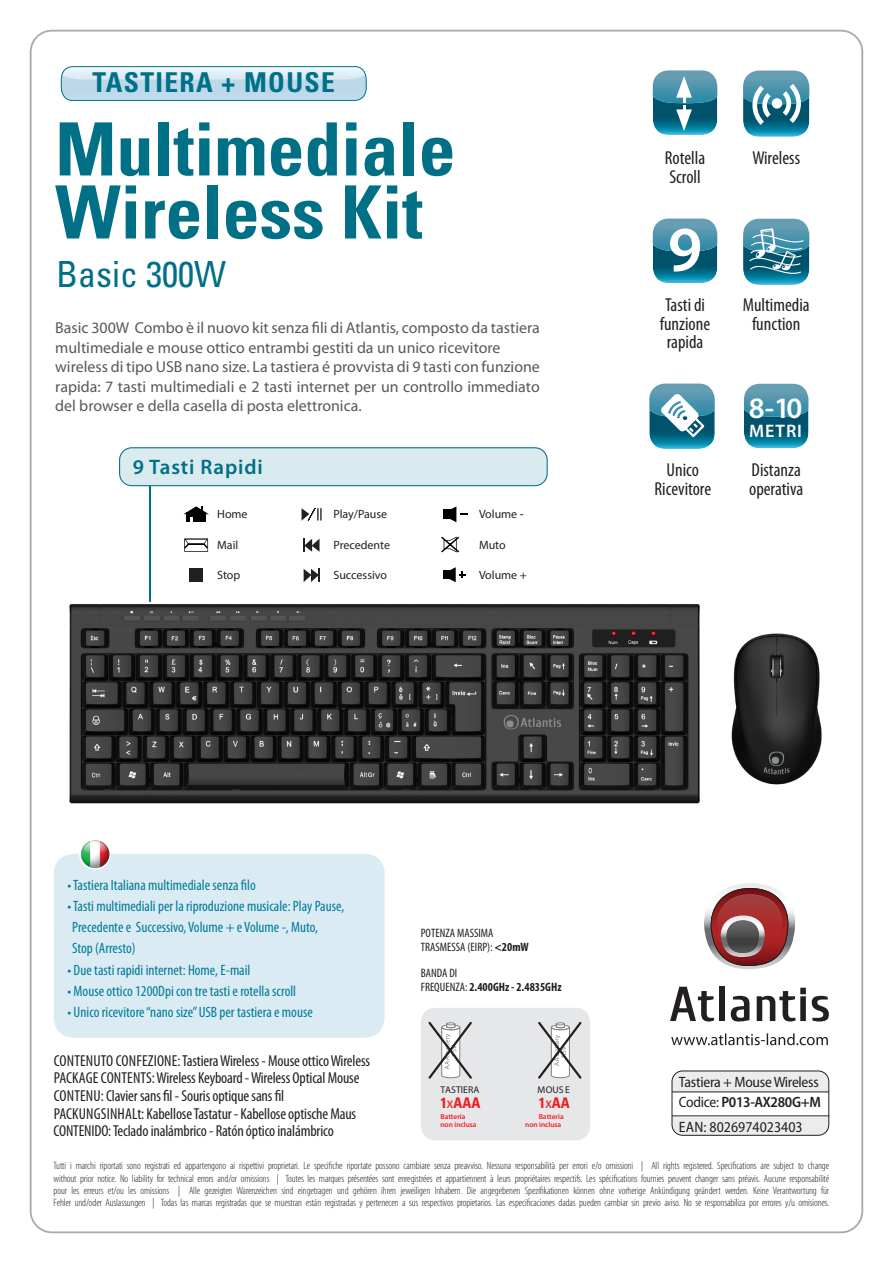
<style>
.page{position:relative;width:893px;height:1263px;background:#fff}
.page>*{position:absolute;margin:0;border:0;box-sizing:border-box;transform-origin:0 0}
.t1{font:700 condensed 73.5px "Univers LT Std";color:#007087}
.t2{font:600 64.35px "Myriad Pro";color:#fff}
.t3{font:condensed 36px "Univers LT Std";color:#007087}
.t4{font:600 29.7px "Myriad Pro";color:#fff}
.t5{font:700 condensed 27.3px "Univers LT Std";letter-spacing:.05em;color:#007087}
.t6{font:600 21px "Myriad Pro";letter-spacing:.04em;color:#007087}
.t7{font:condensed 18.75px/18.8px "Myriad Pro";color:#231f20;text-align:center}
.t8{font:600 18.15px "Myriad Pro";letter-spacing:.05em;color:#fff}
.t9{font:15.9px/19.4px "Myriad Pro";color:#57585a}
.t10{font:condensed 15.9px "Myriad Pro";letter-spacing:-.01em;color:#231f20}
.t11{font:condensed 15px "Myriad Pro";color:#007b96}
.t12{font:semi-condensed 15px "Myriad Pro";letter-spacing:-.02em;color:#231f20}
.t13{font:600 semi-condensed 15px "Myriad Pro";letter-spacing:-.02em;color:#231f20}
.t14{font:semi-condensed 15px "Myriad Pro";letter-spacing:.005em;color:#231f20}
.t15{font:700 condensed 14.7px "Univers LT Std";color:#ee1d23}
.t16{font:condensed 12.15px/13.5px "Myriad Pro";color:#231f20}
.t17{font:700 condensed 12.15px/13.5px "Myriad Pro";color:#231f20}
.t18{font:12px "Myriad Hebrew";color:#231f20}
.t19{font:300 condensed 10.65px/12.3px "Myriad Pro";letter-spacing:-.01em;color:#231f20;text-align:justify}
.t20{font:9.75px "Myriad Pro";color:#231f20}
.t21{font:600 7.35px/7.4px "Myriad Pro";color:#ee1d23}
.s1{font-weight:700}
.s2{font-weight:400}
</style>
<div class="page">
<svg style="left:304px;top:569px;width:15px;height:7px"></svg>
<svg style="left:301px;top:508px;width:21px;height:13px"></svg>
<svg style="left:304px;top:539px;width:15px;height:13px"></svg>
<svg style="left:119px;top:447px;width:429px;height:39px;background:#cee4ea"></svg>
<hr style="left:150px;top:487px;width:1px;height:115px;background:#007087">
<img style="left:751px;top:633px;width:71px;height:152px">
<img style="left:69px;top:576px;width:682px;height:228px">
<div style="left:443px;top:570px;width:10px;height:9px;background:#000001"></div>
<svg style="left:449px;top:567px;width:17px;height:15px"></svg>
<svg style="left:441px;top:536px;width:18px;height:17px"></svg>
<div style="left:443px;top:510px;width:11px;height:9px;background:#000001"></div>
<svg style="left:450px;top:506px;width:17px;height:16px"></svg>
<svg style="left:183px;top:506px;width:26px;height:16px"></svg>
<svg style="left:184px;top:539px;width:25px;height:13px"></svg>
<div style="left:189px;top:569px;width:14px;height:13px;background:#231f20"></div>
<svg style="left:671px;top:1033px;width:157px;height:12px"></svg>
<svg style="left:670px;top:987px;width:44px;height:34px"></svg>
<div style="left:719px;top:987px;width:5px;height:34px;background:#231f20"></div>
<svg style="left:731px;top:996px;width:18px;height:25px"></svg>
<svg style="left:757px;top:988px;width:49px;height:33px"></svg>
<svg style="left:812px;top:996px;width:17px;height:25px"></svg>
<svg style="left:704px;top:883px;width:92px;height:86px"></svg>
<svg style="left:61px;top:66px;width:306px;height:35px;background:#c0dae8"></svg>
<div style="left:421px;top:1008px;width:169px;height:132px;background:#e6e7e9;border-radius:14px"></div>
<svg style="left:428px;top:1021px;width:44px;height:58px"></svg>
<svg style="left:538px;top:1022px;width:44px;height:57px"></svg>
<div style="left:672px;top:1071px;width:157px;height:64px;background:#ececee;border-radius:11px"></div>
<div style="left:673px;top:1092px;width:156px;height:24px;background:#fff"></div>
<hr style="left:672px;top:1091px;width:157px;height:1px;background:#231f20">
<hr style="left:672px;top:1115px;width:157px;height:1px;background:#231f20">
<div style="left:672px;top:1070px;width:157px;height:66px;border:1px solid #231f20;border-radius:11px"></div>
<div style="left:53px;top:854px;width:332px;height:184px;background:#dbebf4"></div>
<img style="left:80px;top:840px;width:30px;height:29px">
<svg style="left:652px;top:70px;width:66px;height:65px;background:#4c93a9"></svg>
<svg style="left:743px;top:70px;width:67px;height:67px"></svg>
<svg style="left:743px;top:218px;width:67px;height:67px;background:#5398ad"></svg>
<svg style="left:652px;top:218px;width:66px;height:65px;background:#39889f"></svg>
<svg style="left:744px;top:383px;width:65px;height:66px;background:#3a889f"></svg>
<svg style="left:649px;top:383px;width:66px;height:66px"></svg>
<p class="t5" style="left:92px;top:65px;width:244px">TASTIERA + MOUSE</p>
<p class="t1" style="left:55px;top:104px;width:402px">Multimediale</p>
<p class="t1" style="left:55px;top:167px;width:369px">Wireless Kit</p>
<p class="t3" style="left:56px;top:251px;width:171px">Basic 300W</p>
<p class="t9" style="left:55px;top:319px;width:486px">Basic 300W Combo è il nuovo kit senza fili di Atlantis, composto da tastiera multimediale e mouse ottico entrambi gestiti da un unico ricevitore</p>
<p class="t9" style="left:55px;top:357px;width:486px;text-align:justify">wireless di tipo USB nano size. La tastiera é provvista di 9 tasti con funzione rapida: 7 tasti multimediali e 2 tasti internet per un controllo immediato del browser e della casella di posta elettronica.</p>
<p class="t6" style="left:133px;top:455px;width:131px">9 Tasti Rapidi</p>
<p class="t18" style="left:217px;top:507px;width:32px">Home</p>
<p class="t18" style="left:333px;top:507px;width:55px">Play/Pause</p>
<p class="t18" style="left:479px;top:507px;width:46px">Volume -</p>
<p class="t18" style="left:217px;top:538px;width:23px">Mail</p>
<p class="t18" style="left:333px;top:538px;width:58px">Precedente</p>
<p class="t18" style="left:479px;top:538px;width:28px">Muto</p>
<p class="t18" style="left:217px;top:569px;width:25px">Stop</p>
<p class="t18" style="left:333px;top:569px;width:55px">Successivo</p>
<p class="t18" style="left:479px;top:569px;width:50px">Volume +</p>
<p class="t7" style="left:665px;top:149px;width:42px">Rotella</p>
<p class="t7" style="left:752px;top:149px;width:49px">Wireless</p>
<p class="t7" style="left:669px;top:168px;width:33px">Scroll</p>
<p class="t2" style="left:668px;top:214px;width:36px">9</p>
<p class="t7" style="left:665px;top:296px;width:42px">Tasti di</p>
<p class="t7" style="left:660px;top:314px;width:52px">funzione rapida</p>
<p class="t7" style="left:667px;top:461px;width:34px">Unico</p>
<p class="t7" style="left:654px;top:480px;width:58px">Ricevitore</p>
<p class="t7" style="left:743px;top:296px;width:68px">Multimedia</p>
<p class="t7" style="left:752px;top:314px;width:50px">function</p>
<p class="t4" style="left:749px;top:391px;width:55px">8-10</p>
<p class="t8" style="left:749px;top:421px;width:54px">METRI</p>
<p class="t7" style="left:752px;top:461px;width:51px">Distanza</p>
<p class="t7" style="left:749px;top:480px;width:56px">operativa</p>
<p class="t11" style="left:67px;top:877px;width:190px">• Tastiera Italiana multimediale senza filo</p>
<p class="t11" style="left:67px;top:898px;width:278px">• Tasti multimediali per la riproduzione musicale: Play Pause,</p>
<p class="t11" style="left:72px;top:919px;width:247px">Precedente e Successivo, Volume + e Volume -, Muto,</p>
<p class="t11" style="left:72px;top:940px;width:65px">Stop (Arresto)</p>
<p class="t11" style="left:67px;top:961px;width:184px">• Due tasti rapidi internet: Home, E-mail</p>
<p class="t11" style="left:67px;top:983px;width:230px">• Mouse ottico 1200Dpi con tre tasti e rotella scroll</p>
<p class="t11" style="left:67px;top:1004px;width:247px">• Unico ricevitore “nano size” USB per tastiera e mouse</p>
<p class="t10" style="left:54px;top:1052px;width:318px">CONTENUTO CONFEZIONE: Tastiera Wireless - Mouse ottico Wireless</p>
<p class="t10" style="left:54px;top:1069px;width:307px">PACKAGE CONTENTS: Wireless Keyboard - Wireless Optical Mouse</p>
<p class="t10" style="left:54px;top:1087px;width:232px">CONTENU: Clavier sans fil - Souris optique sans fil</p>
<p class="t10" style="left:54px;top:1105px;width:304px">PACKUNGSINHALt: Kabellose Tastatur - Kabellose optische Maus</p>
<p class="t10" style="left:54px;top:1122px;width:282px">CONTENIDO: Teclado inalámbrico - Ratón óptico inalámbrico</p>
<p class="t16" style="left:421px;top:926px;width:110px">POTENZA MASSIMA<br>TRASMESSA (EIRP): <span class="s1">&lt;20mW</span></p>
<p class="t17" style="left:421px;top:967px;width:142px"><span class="s2">BANDA DI<br>FREQUENZA:</span> 2.400GHz - 2.4835GHz</p>
<p class="t20" style="left:440px;top:1084px;width:40px">TASTIERA</p>
<p class="t20" style="left:538px;top:1084px;width:34px">MOUS E</p>
<h3 class="t15" style="left:539px;top:1094px;width:32px">1<span class="s2">x</span>AA</h3>
<p class="t21" style="left:525px;top:1113px;width:40px;text-indent:14px">Batteria non inclusa</p>
<h3 class="t15" style="left:440px;top:1094px;width:41px">1<span class="s2">x</span>AAA</h3>
<p class="t21" style="left:440px;top:1113px;width:38px">Batteria non inclusa</p>
<p class="t12" style="left:679px;top:1074px;width:141px">Tastiera + Mouse Wireless</p>
<p class="t14" style="left:679px;top:1118px;width:125px">EAN: 8026974023403</p>
<p class="t13" style="left:679px;top:1094px;width:143px"><span class="s2">Codice:</span> P013-AX280G+M</p>
<p class="t19" style="left:54px;top:1160px;width:777px">Tutti i marchi riportati sono registrati ed appartengono ai rispettivi proprietari. Le specifiche riportate possono cambiare senza preavviso. Nessuna responsabilità per errori e/o omissioni | All rights registered. Specifications are subject to change without prior notice. No liability for technical errors and/or omissions | Toutes les marques présentées sont enregistrées et appartiennent à leurs propriétaires respectifs. Les spécifications fournies peuvent changer sans préavis. Aucune responsabilité pour les erreurs et/ou les omissions | Alle gezeigten Warenzeichen sind eingetragen und gehören ihren jeweiligen Inhabern. Die angegebenen Spezifikationen können ohne vorherige Ankündigung geändert werden. Keine Verantwortung für Fehler und/oder Auslassungen | Todas las marcas registradas que se muestran están registradas y pertenecen a sus respectivos propietarios. Las especificaciones dadas pueden cambiar sin previo aviso. No se responsabiliza por errores y/u omisiones.</p>
</div>
